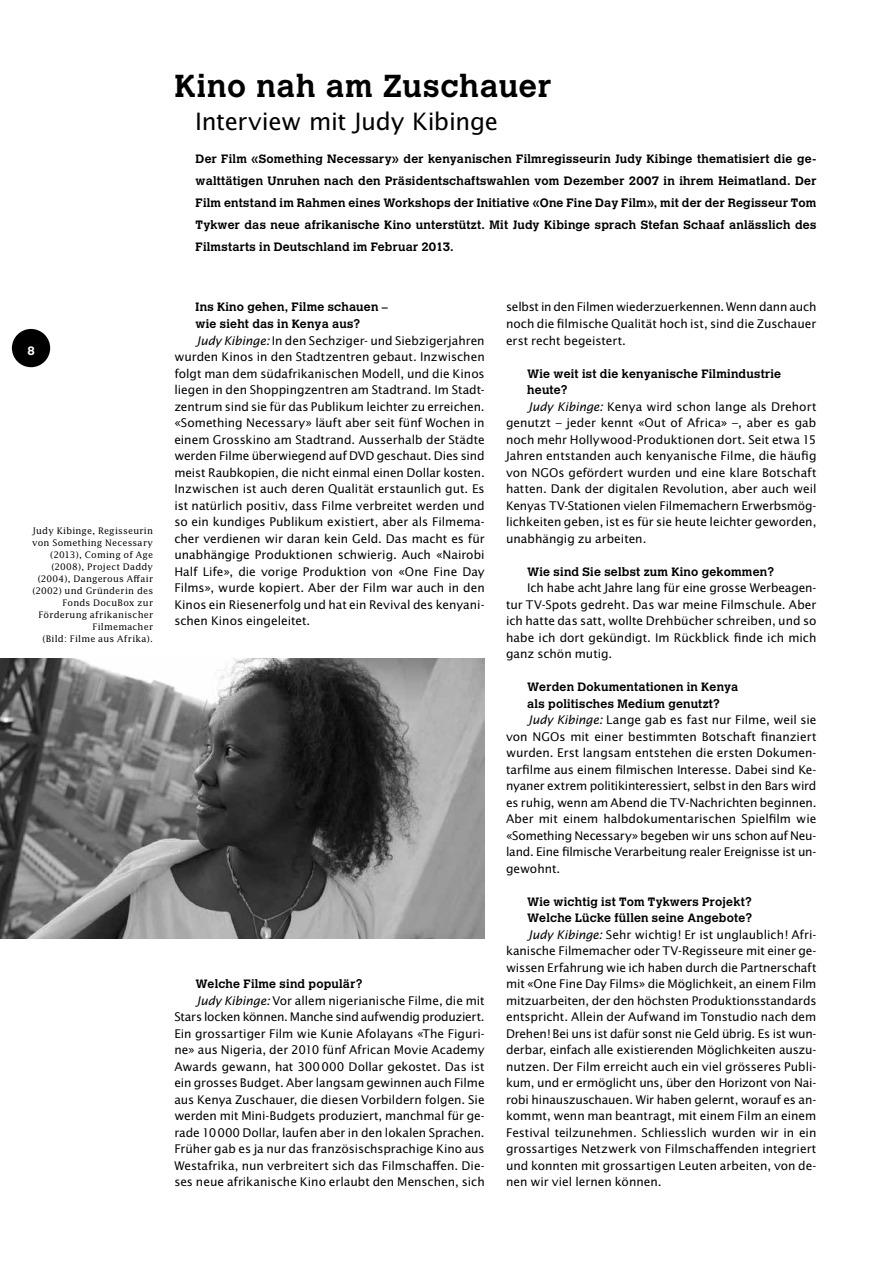
<style>
.page{position:relative;width:893px;height:1263px;background:#fff}
.page>*{position:absolute;margin:0;border:0;box-sizing:border-box;transform-origin:0 0}
.t1{font:700 31.5px "Calvert";letter-spacing:.025em;color:#000}
.t2{font:24px "Lucida Sans";letter-spacing:-.015em;color:#000}
.t3{font:12px/16.5px "Lucida Sans";letter-spacing:-.005em;color:#000;text-align:justify}
.t4{font:700 12px/16.5px "Calvert";letter-spacing:.02em;color:#000}
.t5{font:700 12px "Calvert";color:#fff}
.t6{font:9px/12px "Lucida";letter-spacing:.02em;color:#000;text-align:right}
.s1{font-style:italic}
</style>
<div class="page">
<div style="left:12px;top:329px;width:38px;height:38px;background:#000;border-radius:50%"></div>
<img style="left:0;top:658px;width:485px;height:280px">
<p class="t5" style="left:27px;top:343px;width:9px">8</p>
<p class="t6" style="left:32px;top:524px;width:122px">Judy Kibinge, Regisseurin von Something Necessary (2013), Coming of Age (2008), Project Daddy (2004), Dangerous Affair (2002) und Gründerin des<br>Fonds DocuBox zur<br>Förderung afrikanischer<br>Filmemacher<br>(Bild: Filme aus Afrika).</p>
<h1 class="t1" style="left:175px;top:66px;width:378px">Kino nah am Zuschauer</h1>
<h2 class="t2" style="left:195px;top:107px;width:305px">Interview mit Judy Kibinge</h2>
<p class="t4" style="left:196px;top:147px;width:622px;line-height:22px;text-align:justify">Der Film «Something Necessary» der kenyanischen Filmregisseurin Judy Kibinge thematisiert die ge&shy;walttätigen Unruhen nach den Präsidentschaftswahlen vom Dezember 2007 in ihrem Heimatland. Der Film entstand im Rahmen eines Workshops der Initiative «One Fine Day Film», mit der der Regisseur Tom Tykwer das neue afrikanische Kino unterstützt. Mit Judy Kibinge sprach Stefan Schaaf anlässlich des Filmstarts in Deutschland im Februar 2013.</p>
<p class="t4" style="left:196px;top:299px;width:194px">Ins Kino gehen, Filme schauen – wie sieht das in Kenya aus?</p>
<p class="t3" style="left:174px;top:332px;width:312px;text-indent:21px"><span class="s1">Judy Kibinge:</span> In den Sechziger- und Siebzigerjahren wurden Kinos in den Stadtzentren gebaut. Inzwischen folgt man dem südafrikanischen Modell, und die Kinos liegen in den Shoppingzentren am Stadtrand. Im Stadt&shy;zentrum sind sie für das Publikum leichter zu erreichen. «Something Necessary» läuft aber seit fünf Wochen in einem Grosskino am Stadtrand. Ausserhalb der Städte werden Filme überwiegend auf DVD geschaut. Dies sind meist Raubkopien, die nicht einmal einen Dollar kosten.<br>Inzwischen ist auch deren Qualität erstaunlich gut. Es ist natürlich positiv, dass Filme verbreitet werden und so ein kundiges Publikum existiert, aber als Filmema&shy;cher verdienen wir daran kein Geld. Das macht es für unabhängige Produktionen schwierig. Auch «Nairobi Half Life», die vorige Produktion von «One Fine Day Films», wurde kopiert. Aber der Film war auch in den Kinos ein Riesenerfolg und hat ein Revival des kenyani&shy;schen Kinos eingeleitet.</p>
<p class="t4" style="left:196px;top:975px;width:168px">Welche Filme sind populär?</p>
<p class="t3" style="left:174px;top:992px;width:312px;text-indent:21px"><span class="s1">Judy Kibinge:</span> Vor allem nigerianische Filme, die mit Stars locken können. Manche sind aufwendig produziert.<br>Ein grossartiger Film wie Kunie Afolayans «The Figuri&shy;ne» aus Nigeria, der 2010 fünf African Movie Academy Awards gewann, hat 300000 Dollar gekostet. Das ist ein grosses Budget. Aber langsam gewinnen auch Filme aus Kenya Zuschauer, die diesen Vorbildern folgen. Sie werden mit Mini-Budgets produziert, manchmal für ge&shy;rade 10000 Dollar, laufen aber in den lokalen Sprachen.<br>Früher gab es ja nur das französischsprachige Kino aus Westafrika, nun verbreitert sich das Filmschaffen. Die&shy;ses neue afrikanische Kino erlaubt den Menschen, sich</p>
<p class="t3" style="left:506px;top:299px;width:312px">selbst in den Filmen wiederzuerkennen. Wenn dann auch noch die filmische Qualität hoch ist, sind die Zuschauer erst recht begeistert.</p>
<p class="t4" style="left:527px;top:365px;width:255px">Wie weit ist die kenyanische Filmindustrie heute?</p>
<p class="t3" style="left:506px;top:398px;width:312px;text-indent:21px"><span class="s1">Judy Kibinge:</span> Kenya wird schon lange als Drehort genutzt – jeder kennt «Out of Africa» –, aber es gab noch mehr Hollywood-Produktionen dort. Seit etwa 15<br>Jahren entstanden auch kenyanische Filme, die häufig von NGOs gefördert wurden und eine klare Botschaft hatten. Dank der digitalen Revolution, aber auch weil Kenyas TV-Stationen vielen Filmemachern Erwerbsmög&shy;lichkeiten geben, ist es für sie heute leichter geworden, unabhängig zu arbeiten.</p>
<p class="t4" style="left:527px;top:563px;width:248px">Wie sind Sie selbst zum Kino gekommen?</p>
<p class="t3" style="left:506px;top:579px;width:312px;text-indent:21px">Ich habe acht Jahre lang für eine grosse Werbeagen&shy;tur TV-Spots gedreht. Das war meine Filmschule. Aber ich hatte das satt, wollte Drehbücher schreiben, und so habe ich dort gekündigt. Im Rückblick finde ich mich ganz schön mutig.</p>
<p class="t4" style="left:527px;top:678px;width:212px">Werden Dokumentationen in Kenya als politisches Medium genutzt?</p>
<p class="t3" style="left:506px;top:711px;width:312px;text-indent:21px"><span class="s1">Judy Kibinge:</span> Lange gab es fast nur Filme, weil sie von NGOs mit einer bestimmten Botschaft finanziert wurden. Erst langsam entstehen die ersten Dokumen&shy;tarfilme aus einem filmischen Interesse. Dabei sind Ke&shy;nyaner extrem politikinteressiert, selbst in den Bars wird es ruhig, wenn am Abend die TV-Nachrichten beginnen.<br>Aber mit einem halbdokumentarischen Spielfilm wie «Something Necessary» begeben wir uns schon auf Neu&shy;land. Eine filmische Verarbeitung realer Ereignisse ist un&shy;gewohnt.</p>
<p class="t4" style="left:527px;top:893px;width:226px">Wie wichtig ist Tom Tykwers Projekt?<br>Welche Lücke füllen seine Angebote?</p>
<p class="t3" style="left:506px;top:926px;width:312px;text-indent:21px"><span class="s1">Judy Kibinge:</span> Sehr wichtig! Er ist unglaublich! Afri&shy;kanische Filmemacher oder TV-Regisseure mit einer ge&shy;wissen Erfahrung wie ich haben durch die Partnerschaft mit «One Fine Day Films» die Möglichkeit, an einem Film mitzuarbeiten, der den höchsten Produktionsstandards entspricht. Allein der Aufwand im Tonstudio nach dem Drehen! Bei uns ist dafür sonst nie Geld übrig. Es ist wun&shy;derbar, einfach alle existierenden Möglichkeiten auszu&shy;nutzen. Der Film erreicht auch ein viel grösseres Publi&shy;kum, und er ermöglicht uns, über den Horizont von Nai&shy;robi hinauszuschauen. Wir haben gelernt, worauf es an&shy;kommt, wenn man beantragt, mit einem Film an einem Festival teilzunehmen. Schliesslich wurden wir in ein grossartiges Netzwerk von Filmschaffenden integriert und konnten mit grossartigen Leuten arbeiten, von de&shy;nen wir viel lernen können.</p>
</div>
